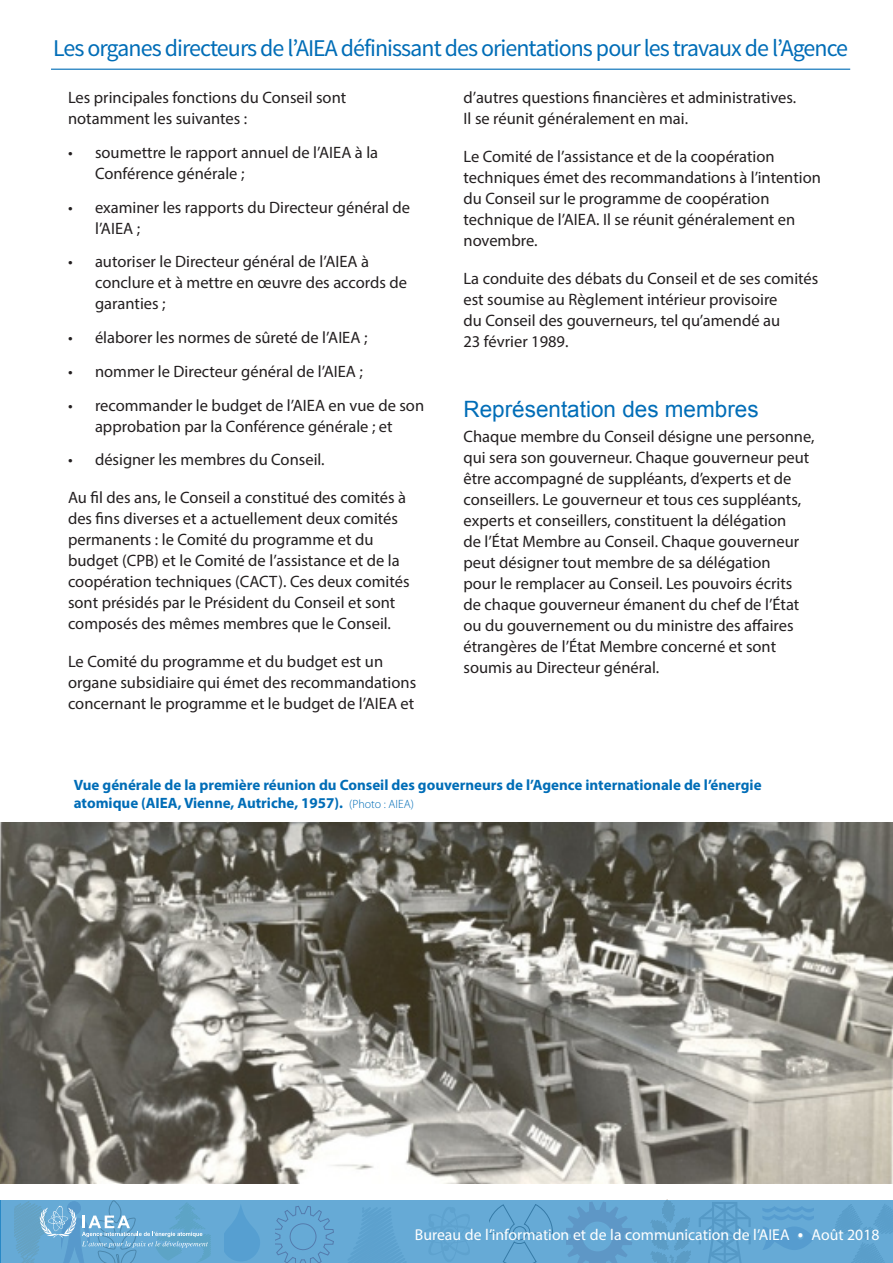
<style>
.page{position:relative;width:893px;height:1263px;background:#fff}
.page>*{position:absolute;margin:0;border:0;box-sizing:border-box;transform-origin:0 0}
.t1{font:24px "Source Sans Pro";letter-spacing:-.04em;color:#006db7}
.Subhead_01{font:22.5px "Arial";color:#006db7}
.t2{font:18px "Myriad Pro";color:#fff}
.Body_text{font:16.5px/21px "Myriad Pro";color:#231f20}
.Body_text_-_no_space{font:16.5px/21px "Myriad Pro";color:#231f20}
.body{font:15.75px "Myriad Pro";color:#fff}
.t3{font:700 15px/18px "Myriad Pro";color:#006db7}
.s1{font-weight:300;font-size:12px}
.s2{font-family:"Source Sans Pro";font-size:18px}
</style>
<div class="page">
<hr style="left:51px;top:69px;width:799px;height:1px;background:#006db7">
<img style="left:0;top:822px;width:893px;height:361px">
<svg style="left:1px;top:1200px;width:892px;height:63px;background:#62a6d2"></svg>
<svg style="left:14px;top:1200px;width:198px;height:63px;background:#6eacd3"></svg>
<hr style="left:0;top:1200px;width:1px;height:63px;background:#0072bc">
<div style="left:221px;top:1203px;width:39px;height:58px;background:#66aad6"></div>
<p class="t1" style="left:53px;top:33px;width:796px">Les organes directeurs de l’AIEA définissant des orientations pour les travaux de l’Agence</p>
<p class="Body_text" style="left:68px;top:87px;width:280px">Les principales fonctions du Conseil sont notamment les suivantes :</p>
<p class="Body_text_-_no_space" style="left:95px;top:142px;width:285px;text-indent:-27px">• soumettre le rapport annuel de l’AIEA à la<br>Conférence générale ;</p>
<p class="Body_text_-_no_space" style="left:95px;top:196px;width:316px;text-indent:-27px">• examiner les rapports du Directeur général de l’AIEA ;</p>
<p class="Body_text_-_no_space" style="left:95px;top:251px;width:314px;text-indent:-27px">• autoriser le Directeur général de l’AIEA à conclure et à mettre en œuvre des accords de garanties ;</p>
<p class="Body_text_-_no_space" style="left:68px;top:327px;width:301px">• élaborer les normes de sûreté de l’AIEA ;</p>
<p class="Body_text_-_no_space" style="left:68px;top:361px;width:296px">• nommer le Directeur général de l’AIEA ;</p>
<p class="Body_text_-_no_space" style="left:68px;top:394px;width:358px;text-align:center">• recommander le budget de l’AIEA en vue de son approbation par la Conférence générale ; et</p>
<p class="Body_text_-_no_space" style="left:68px;top:449px;width:258px">• désigner les membres du Conseil.</p>
<p class="Body_text" style="left:68px;top:487px;width:343px">Au fil des ans, le Conseil a constitué des comités à des fins diverses et a actuellement deux comités permanents : le Comité du programme et du budget (CPB) et le Comité de l’assistance et de la coopération techniques (CACT). Ces deux comités sont présidés par le Président du Conseil et sont composés des mêmes membres que le Conseil.</p>
<p class="Body_text" style="left:68px;top:651px;width:350px">Le Comité du programme et du budget est un organe subsidiaire qui émet des recommandations concernant le programme et le budget de l’AIEA et</p>
<p class="Body_text" style="left:463px;top:87px;width:334px">d’autres questions financières et administratives.<br>Il se réunit généralement en mai.</p>
<p class="Body_text" style="left:463px;top:146px;width:359px">Le Comité de l’assistance et de la coopération techniques émet des recommandations à l’intention du Conseil sur le programme de coopération technique de l’AIEA. Il se réunit généralement en novembre.</p>
<p class="Body_text" style="left:463px;top:268px;width:356px">La conduite des débats du Conseil et de ses comités est soumise au Règlement intérieur provisoire<br>du Conseil des gouverneurs, tel qu’amendé au<br>23 février 1989.</p>
<p class="Subhead_01" style="left:463px;top:393px;width:297px">Représentation des membres</p>
<p class="Body_text_-_no_space" style="left:463px;top:426px;width:353px">Chaque membre du Conseil désigne une personne, qui sera son gouverneur. Chaque gouverneur peut être accompagné de suppléants, d’experts et de conseillers. Le gouverneur et tous ces suppléants, experts et conseillers, constituent la délégation<br>de l’État Membre au Conseil. Chaque gouverneur peut désigner tout membre de sa délégation<br>pour le remplacer au Conseil. Les pouvoirs écrits<br>de chaque gouverneur émanent du chef de l’État ou du gouvernement ou du ministre des affaires étrangères de l’État Membre concerné et sont soumis au Directeur général.</p>
<p class="t3" style="left:74px;top:776px;width:689px">Vue générale de la première réunion du Conseil des gouverneurs de l’Agence internationale de l’énergie atomique (AIEA, Vienne, Autriche, 1957). <span class="s1">(Photo : AIEA)</span></p>
<p class="t2" style="left:359px;top:1222px;width:519px">IAEA Office of Public Information and Communication • August 2018</p>
<p class="body" style="left:415px;top:1225px;width:466px">Bureau de l’information et de la communication de l’AIEA <span class="s2">•</span> Août 2018</p>
</div>
